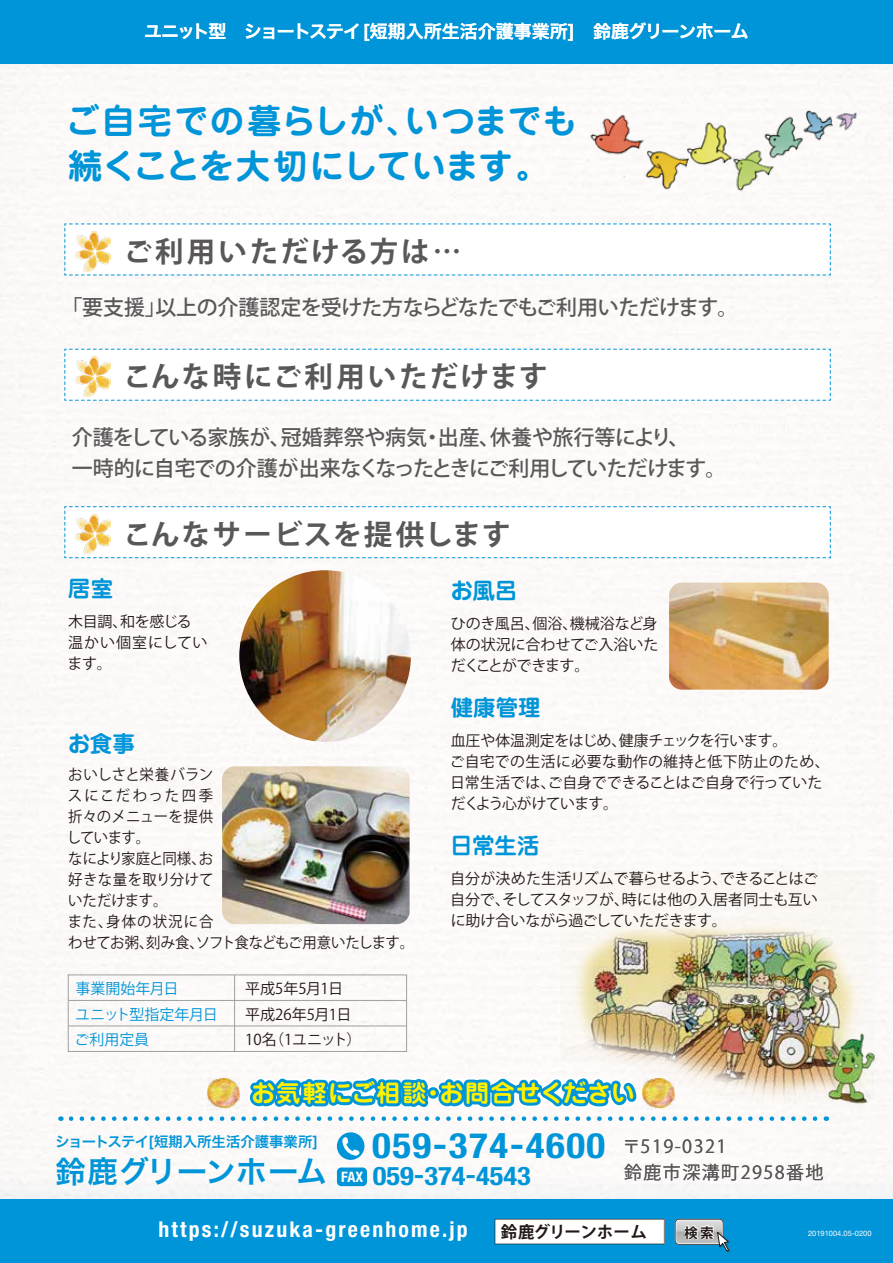
<style>
.page{position:relative;width:893px;height:1263px;background:#fcf9f8}
.page>*{position:absolute;margin:0;border:0;box-sizing:border-box;transform-origin:0 0}
.t1{font:700 condensed 35.1px "Helvetica Neue LT Std";letter-spacing:.04em;color:#0095d8;scale:1.11 1}
.t2{font:700 34.5px/45px "Jun 501 Pro";color:#0095d8}
.t3{font:30.6px "Hira Kaku Pro W6";letter-spacing:.005em;color:#0095d8}
.t4{font:700 28.5px "Koz Go Pro";letter-spacing:.08em;color:#595757}
.t5{font:700 28.5px "Koz Go Pro";letter-spacing:.055em;color:#595757}
.t6{font:700 condensed 25.65px "Helvetica Neue LT Std";color:#0095d8;scale:1.11 1}
.t7{font:700 24px "Jun 501 Pro";letter-spacing:.05em;color:#fff100}
.t8{font:700 22.5px "Jun 501 Pro";color:#0095d8}
.t9{font:700 condensed 21.75px "Helvetica Neue LT Std";letter-spacing:.1em;color:#fff}
.t10{font:500 21px/31.5px "Koz Go Pro";letter-spacing:-.02em;color:#595757}
.t11{font:18px "Hira Kaku Pro W6";letter-spacing:-.04em;color:#fff}
.t12{font:18px/25.5px "Koz Go Pro";letter-spacing:.08em;color:#595757}
.t13{font:700 16.5px "Koz Go Pro";letter-spacing:-.02em;color:#221815}
.t14{font:15px/21px "Koz Go Pro";color:#221815;text-align:justify}
.t15{font:15px/21px "Koz Go Pro";color:#221815;scale:.96 1}
.t16{font:15px/25px "Koz Go Pro";color:#0095d8}
.t17{font:15px/21px "Koz Go Pro";letter-spacing:-.02em;color:#221815}
.t18{font:14.4px "Hira Kaku Pro W6";color:#0095d8}
.t19{font:700 13.65px "Koz Go Pro";color:#221815}
.t20{font:7.5px "Helvetica Neue LT Std";color:#fff}
.s1{font-size:14.4px;color:#fff}
</style>
<div class="page">
<div style="left:0;top:1199px;width:893px;height:64px;background:#0095d8"></div>
<div style="left:0;top:0;width:893px;height:64px;background:#0095d8"></div>
<img style="left:570px;top:870px;width:306px;height:248px">
<svg style="left:64px;top:223px;width:767px;height:53px"></svg>
<img style="left:75px;top:229px;width:36px;height:42px">
<svg style="left:64px;top:348px;width:767px;height:53px"></svg>
<img style="left:75px;top:355px;width:36px;height:41px">
<svg style="left:64px;top:506px;width:767px;height:52px"></svg>
<img style="left:75px;top:512px;width:36px;height:42px">
<img style="left:239px;top:570px;width:172px;height:172px;border-radius:86px">
<img style="left:222px;top:766px;width:188px;height:158px">
<img style="left:669px;top:582px;width:160px;height:108px">
<div style="left:68px;top:974px;width:339px;height:78px;border:1px solid #9fa0a0"></div>
<hr style="left:68px;top:1000px;width:339px;height:1px;background:#9fa0a0">
<hr style="left:68px;top:1025px;width:339px;height:1px;background:#9fa0a0">
<hr style="left:234px;top:975px;width:1px;height:76px;background:#9fa0a0">
<img style="left:583px;top:110px;width:274px;height:82px">
<svg style="left:71px;top:1054px;width:749px;height:198px"></svg>
<p class="t11" style="left:144px;top:15px;width:606px">ユニット型　ショートステイ[短期入所生活介護事業所]　鈴鹿グリーンホーム</p>
<h2 class="t2" style="left:66px;top:95px;width:512px">ご自宅での暮らしが、いつまでも続くことを大切にしています。</h2>
<h3 class="t4" style="left:124px;top:233px;width:339px">ご利用いただける方は…</h3>
<h3 class="t10" style="left:62px;top:293px;width:678px">「要支援」以上の介護認定を受けた方ならどなたでもご利用いただけます。</h3>
<h3 class="t4" style="left:123px;top:359px;width:426px">こんな時にご利用いただけます</h3>
<h3 class="t10" style="left:72px;top:422px;width:656px">介護をしている家族が、冠婚葬祭や病気・出産、休養や旅行等により、<br>一時的に自宅での介護が出来なくなったときにご利用していただけます。</h3>
<h3 class="t5" style="left:123px;top:516px;width:389px">こんなサービスを提供します</h3>
<h3 class="t8" style="left:68px;top:571px;width:46px">居室</h3>
<p class="t17" style="left:68px;top:612px;width:141px">木目調、和を感じる温かい個室にしています。</p>
<h3 class="t8" style="left:68px;top:725px;width:69px">お食事</h3>
<p class="t15" style="left:67px;top:764px;width:363px">おいしさと栄養バラン<br>スにこだわった四季<br>折々のメニューを提供<br>しています。<br>なにより家庭と同様、お<br>好きな量を取り分けて<br>いただけます。<br>また、身体の状況に合<br>わせてお粥、刻み食、ソフト食などもご用意いたします。</p>
<p class="t16" style="left:75px;top:976px;width:105px">事業開始年月日</p>
<p class="t14" style="left:245px;top:978px;width:99px">平成5年5月1日</p>
<p class="t16" style="left:74px;top:1002px;width:145px">ユニット型指定年月日ご利用定員</p>
<p class="t14" style="left:245px;top:1004px;width:108px">平成26年5月1日</p>
<p class="t14" style="left:245px;top:1029px;width:118px">10名（1ユニット）</p>
<h3 class="t8" style="left:450px;top:572px;width:68px">お風呂</h3>
<p class="t14" style="left:451px;top:613px;width:209px">ひのき風呂、個浴、機械浴など身体の状況に合わせてご入浴いただくことができます。</p>
<h3 class="t8" style="left:451px;top:689px;width:91px">健康管理</h3>
<p class="t14" style="left:450px;top:730px;width:381px;text-align:left">血圧や体温測定をはじめ、健康チェックを行います。<br>ご自宅での生活に必要な動作の維持と低下防止のため、日常生活では、ご自身でできることはご自身で行っていただくよう心がけています。</p>
<h3 class="t8" style="left:450px;top:828px;width:91px">日常生活</h3>
<p class="t14" style="left:450px;top:869px;width:369px">自分が決めた生活リズムで暮らせるよう、できることはご自分で、そしてスタッフが、時には他の入居者同士も互いに助け合いながら過ごしていただきます。</p>
<h3 class="t7" style="left:251px;top:1074px;width:386px">お気軽にご相談・お問合せください</h3>
<h1 class="t1" style="left:372px;top:1124px;width:212px">059-374-4600</h1>
<h3 class="t6" style="left:341px;top:1160px;width:172px"><span class="s1">FAX</span> 059-374-4543</h3>
<h3 class="t9" style="left:159px;top:1216px;width:311px">https://suzuka-greenhome.jp</h3>
<p class="t13" style="left:501px;top:1221px;width:148px">鈴鹿グリーンホーム</p>
<p class="t19" style="left:684px;top:1224px;width:31px">検索</p>
<p class="t18" style="left:55px;top:1129px;width:265px">ショートステイ[短期入所生活介護事業所]</p>
<p class="t12" style="left:623px;top:1134px;width:202px">〒519-0321<br>鈴鹿市深溝町2958番地</p>
<h3 class="t3" style="left:55px;top:1144px;width:274px">鈴鹿グリーンホーム</h3>
<p class="t20" style="left:808px;top:1229px;width:65px">20191004.05-0200</p>
</div>
